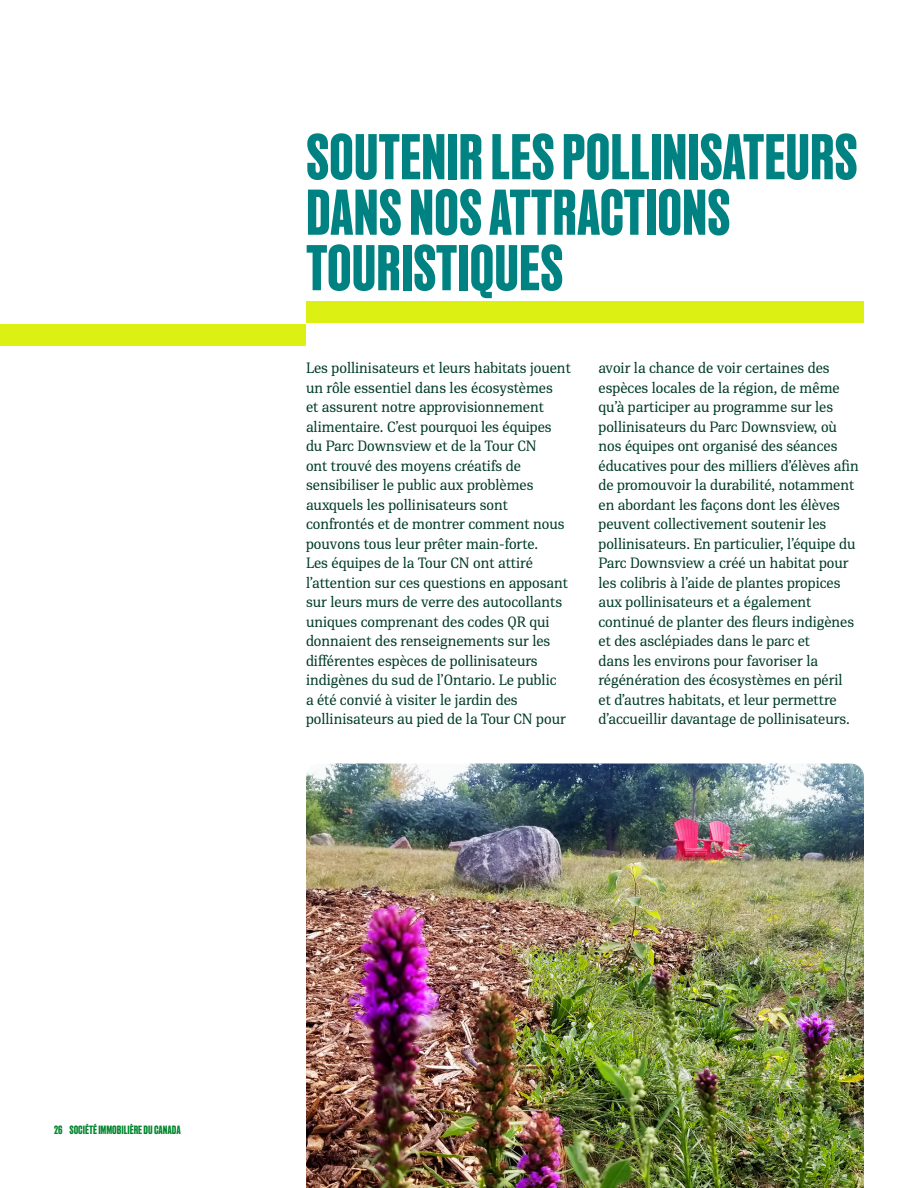
<style>
.page{position:relative;width:918px;height:1188px;background:#fff}
.page>*{position:absolute;margin:0;border:0;box-sizing:border-box;transform-origin:0 0}
.Vignette_Headline{font:500 64.5px/55.5px "Recent Grotesk";color:#008282}
.Body__Serif{font:15px/19.5px "PFDIN Serif";color:#003c28}
.t1{font:500 12px "Recent Grotesk";color:#00872d}
</style>
<div class="page">
<div style="left:306px;top:302px;width:558px;height:21px;background:#dcf014"></div>
<div style="left:0;top:324px;width:306px;height:22px;background:#dcf014"></div>
<img style="left:306px;top:764px;width:558px;height:424px">
<p class="Vignette_Headline" style="left:306px;top:128px;width:553px">SOUTENIR LES POLLINISATEURS<br>DANS NOS ATTRACTIONS<br>TOURISTIQUES</p>
<p class="Body__Serif" style="left:306px;top:358px;width:266px">Les pollinisateurs et leurs habitats jouent un rôle essentiel dans les écosystèmes<br>et assurent notre approvisionnement alimentaire. C’est pourquoi les équipes du Parc Downsview et de la Tour CN<br>ont trouvé des moyens créatifs de sensibiliser le public aux problèmes auxquels les pollinisateurs sont confrontés et de montrer comment nous pouvons tous leur prêter main-forte.<br>Les équipes de la Tour CN ont attiré l’attention sur ces questions en apposant sur leurs murs de verre des autocollants uniques comprenant des codes QR qui donnaient des renseignements sur les différentes espèces de pollinisateurs indigènes du sud de l’Ontario. Le public<br>a été convié à visiter le jardin des pollinisateurs au pied de la Tour CN pour</p>
<p class="Body__Serif" style="left:598px;top:358px;width:262px">avoir la chance de voir certaines des espèces locales de la région, de même qu’à participer au programme sur les pollinisateurs du Parc Downsview, où nos équipes ont organisé des séances éducatives pour des milliers d’élèves afin de promouvoir la durabilité, notamment en abordant les façons dont les élèves peuvent collectivement soutenir les pollinisateurs. En particulier, l’équipe du Parc Downsview a créé un habitat pour les colibris à l’aide de plantes propices aux pollinisateurs et a également continué de planter des fleurs indigènes et des asclépiades dans le parc et<br>dans les environs pour favoriser la régénération des écosystèmes en péril<br>et d’autres habitats, et leur permettre d’accueillir davantage de pollinisateurs.</p>
<p class="t1" style="left:54px;top:1123px;width:128px">26 SOCIÉTÉ IMMOBILIÈRE DU CANADA</p>
</div>
